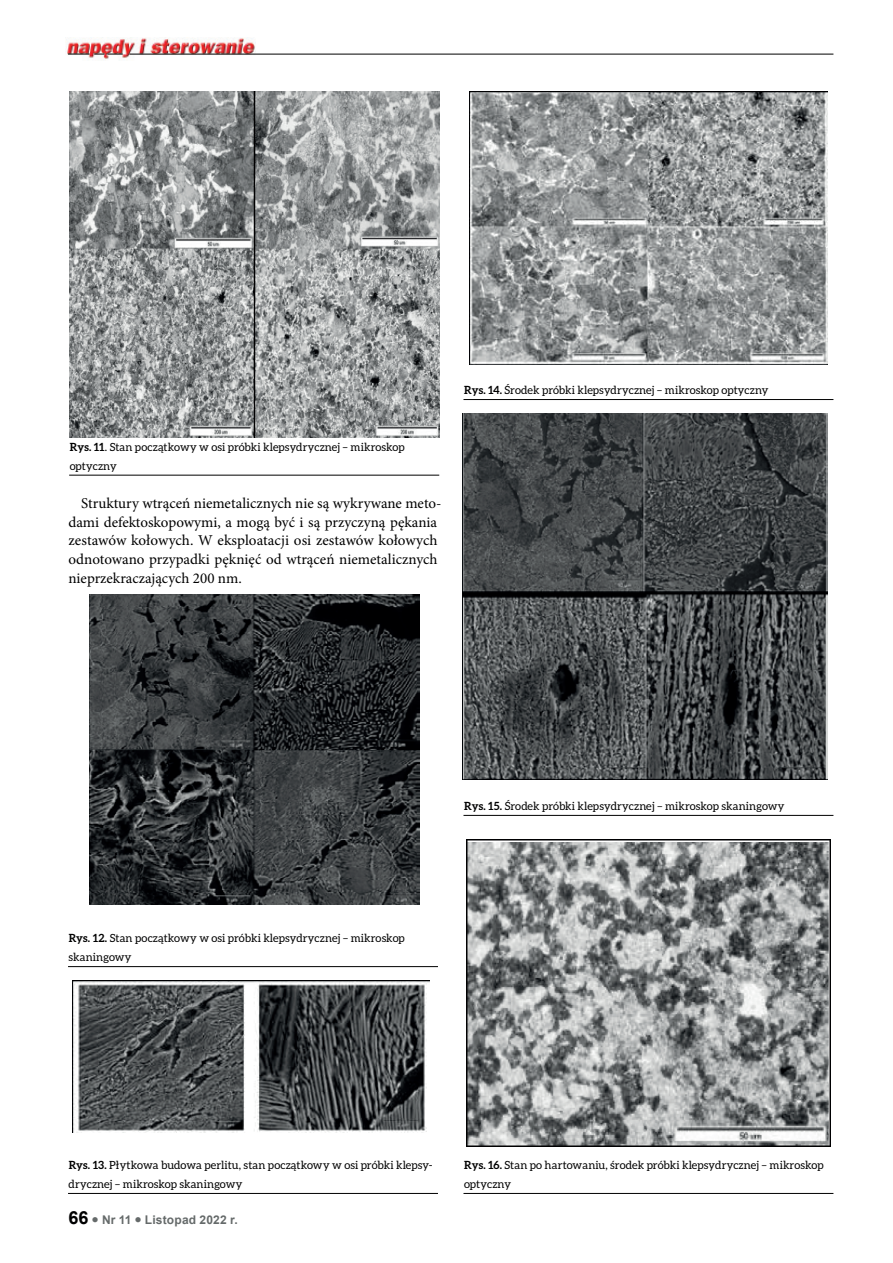
<style>
.page{position:relative;width:893px;height:1263px;background:#fff}
.page>*{position:absolute;margin:0;border:0;box-sizing:border-box;transform-origin:0 0}
.t1{font:15px/18.9px "Minion Pro";color:#000001}
.t2{font:700 12px "Arial";letter-spacing:.015em;color:#656a6a}
.t3{font:11.25px/18.9px "Aleo";letter-spacing:.005em;color:#000001}
.s1{font-weight:700}
.s2{font-size:18px;color:#000001}
</style>
<div class="page">
<img style="left:66px;top:38px;width:191px;height:21px">
<hr style="left:129px;top:54px;width:704px;height:1px;background:#000001">
<svg style="left:68px;top:54px;width:55px;height:1px"></svg>
<hr style="left:68px;top:966px;width:370px;height:1px;background:#000001">
<hr style="left:68px;top:1193px;width:370px;height:1px;background:#000001">
<img style="left:89px;top:595px;width:330px;height:309px">
<img style="left:72px;top:980px;width:357px;height:152px">
<hr style="left:463px;top:399px;width:370px;height:1px;background:#000001">
<hr style="left:463px;top:815px;width:370px;height:1px;background:#000001">
<hr style="left:463px;top:1193px;width:370px;height:1px;background:#000001">
<img style="left:69px;top:91px;width:370px;height:346px">
<hr style="left:69px;top:475px;width:370px;height:1px;background:#000001">
<img style="left:469px;top:92px;width:359px;height:272px">
<img style="left:462px;top:413px;width:366px;height:367px">
<img style="left:466px;top:839px;width:365px;height:307px">
<p class="t3" style="left:70px;top:437px;width:336px"><span class="s1">Rys. 11</span>. Stan początkowy w osi próbki klepsydrycznej – mikroskop optyczny</p>
<p class="t1" style="left:68px;top:493px;width:375px;text-indent:13px">Struktury wtrąceń niemetalicznych nie są wykrywane meto&shy;dami defektoskopowymi, a mogą być i są przyczyną pękania zestawów kołowych. W eksploatacji osi zestawów kołowych odnotowano przypadki pęknięć od wtrąceń niemetalicznych nieprzekraczających 200 nm.</p>
<p class="t3" style="left:464px;top:381px;width:306px"><span class="s1">Rys. 14.</span> Środek próbki klepsydrycznej – mikroskop optyczny</p>
<p class="t3" style="left:69px;top:929px;width:338px"><span class="s1">Rys. 12.</span> Stan początkowy w osi próbki klepsydrycznej – mikroskop skaningowy</p>
<p class="t3" style="left:464px;top:796px;width:322px"><span class="s1">Rys. 15.</span> Środek próbki klepsydrycznej – mikroskop skaningowy</p>
<p class="t3" style="left:69px;top:1156px;width:366px"><span class="s1">Rys. 13.</span> Płytkowa budowa perlitu, stan początkowy w osi próbki klepsy&shy;drycznej – mikroskop skaningowy</p>
<p class="t2" style="left:68px;top:1212px;width:171px"><span class="s2">66</span> ● Nr 11 ● Listopad 2022 r.</p>
<p class="t3" style="left:464px;top:1156px;width:361px"><span class="s1">Rys. 16.</span> Stan po hartowaniu, środek próbki klepsydrycznej – mikroskop optyczny</p>
</div>
